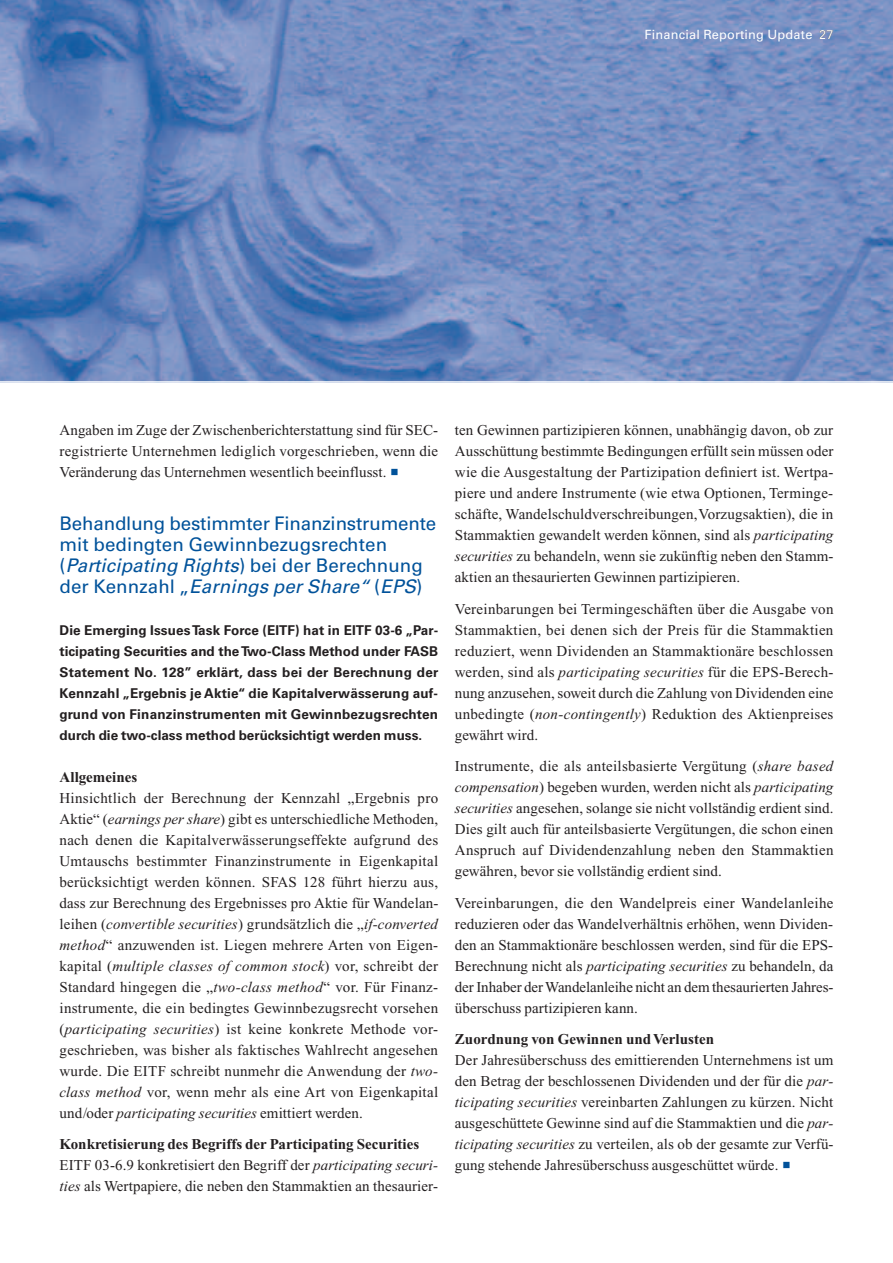
<style>
.page{position:relative;width:893px;height:1263px;background:#fff}
.page>*{position:absolute;margin:0;border:0;box-sizing:border-box;transform-origin:0 0}
.t1{font:18.75px/21px "Univers";letter-spacing:-.01em;color:#01529a}
.t2{font:15px/21px "Times";letter-spacing:.005em;color:#231f20;text-align:justify}
.t3{font:700 15px "Times";letter-spacing:.005em;color:#231f20}
.t4{font:700 13.5px/21px "Univers";color:#231f20;text-align:justify}
.t5{font:12.75px "Univers";letter-spacing:.015em;color:#fff}
.s1{font-style:italic}
.s2{font-weight:700}
</style>
<div class="page">
<img style="left:0;top:0;width:893px;height:381px">
<p class="t5" style="left:644px;top:30px;width:191px">Financial Reporting Update 27</p>
<p class="t2" style="left:60px;top:421px;width:380px">Angaben im Zuge der Zwischenberichterstattung sind für SEC&shy;registrierte Unternehmen lediglich vorgeschrieben, wenn die Veränderung das Unternehmen wesentlich beeinflusst.</p>
<p class="t1" style="left:60px;top:514px;width:378px">Behandlung bestimmter Finanzinstrumente mit bedingten Gewinnbezugsrechten (<span class="s1">Participating Rights</span>) bei der Berechnung der Kennzahl „<span class="s1">Earnings per Share“</span> (<span class="s1">EPS</span>)</p>
<p class="t4" style="left:60px;top:621px;width:380px">Die Emerging Issues Task Force (EITF) hat in EITF 03-6 „Par&shy;ticipating Securities and the Two-Class Method under FASB Statement No. 128” erklärt, dass bei der Berechnung der Kennzahl „Ergebnis je Aktie“ die Kapitalverwässerung auf&shy;grund von Finanzinstrumenten mit Gewinnbezugsrechten durch die two-class method berücksichtigt werden muss.</p>
<p class="t3" style="left:60px;top:772px;width:79px">Allgemeines</p>
<p class="t2" style="left:60px;top:789px;width:380px">Hinsichtlich der Berechnung der Kennzahl „Ergebnis pro Aktie“ (<span class="s1">earnings per share</span>) gibt es unterschiedliche Methoden, nach denen die Kapitalverwässerungseffekte aufgrund des Umtauschs bestimmter Finanzinstrumente in Eigenkapital berücksichtigt werden können. SFAS 128 führt hierzu aus, dass zur Berechnung des Ergebnisses pro Aktie für Wandelan&shy;leihen (<span class="s1">convertible securities</span>) grundsätzlich die „<span class="s1">if-converted method</span>“ anzuwenden ist. Liegen mehrere Arten von Eigen&shy;kapital (<span class="s1">multiple classes of common stock</span>) vor, schreibt der Standard hingegen die „<span class="s1">two-class method</span>“ vor. Für Finanz&shy;instrumente, die ein bedingtes Gewinnbezugsrecht vorsehen (<span class="s1">participating securities</span>) ist keine konkrete Methode vor&shy;geschrieben, was bisher als faktisches Wahlrecht angesehen wurde. Die EITF schreibt nunmehr die Anwendung der <span class="s1">two&shy;class method</span> vor, wenn mehr als eine Art von Eigenkapital und/oder <span class="s1">participating securities</span> emittiert werden.</p>
<p class="t2" style="left:60px;top:1135px;width:380px;text-align:left"><span class="s2">Konkretisierung des Begriffs der Participating Securities<br></span>EITF 03-6.9 konkretisiert den Begriff der <span class="s1">participating securi&shy;ties</span> als Wertpapiere, die neben den Stammaktien an thesaurier-</p>
<p class="t2" style="left:455px;top:421px;width:380px">ten Gewinnen partizipieren können, unabhängig davon, ob zur Ausschüttung bestimmte Bedingungen erfüllt sein müssen oder wie die Ausgestaltung der Partizipation definiert ist. Wertpa&shy;piere und andere Instrumente (wie etwa Optionen, Terminge&shy;schäfte, Wandelschuldverschreibungen,Vorzugsaktien), die in Stammaktien gewandelt werden können, sind als <span class="s1">participating securities</span> zu behandeln, wenn sie zukünftig neben den Stamm&shy;aktien an thesaurierten Gewinnen partizipieren.</p>
<p class="t2" style="left:455px;top:600px;width:380px">Vereinbarungen bei Termingeschäften über die Ausgabe von Stammaktien, bei denen sich der Preis für die Stammaktien reduziert, wenn Dividenden an Stammaktionäre beschlossen werden, sind als <span class="s1">participating securities</span> für die EPS-Berech&shy;nung anzusehen, soweit durch die Zahlung von Dividenden eine unbedingte (<span class="s1">non-contingently</span>) Reduktion des Aktienpreises gewährt wird.</p>
<p class="t2" style="left:455px;top:757px;width:380px">Instrumente, die als anteilsbasierte Vergütung (<span class="s1">share based compensation</span>) begeben wurden, werden nicht als <span class="s1">participating securities</span> angesehen, solange sie nicht vollständig erdient sind.<br>Dies gilt auch für anteilsbasierte Vergütungen, die schon einen Anspruch auf Dividendenzahlung neben den Stammaktien gewähren, bevor sie vollständig erdient sind.</p>
<p class="t2" style="left:455px;top:894px;width:380px">Vereinbarungen, die den Wandelpreis einer Wandelanleihe reduzieren oder das Wandelverhältnis erhöhen, wenn Dividen&shy;den an Stammaktionäre beschlossen werden, sind für die EPS-Berechnung nicht als <span class="s1">participating securities</span> zu behandeln, da der Inhaber der Wandelanleihe nicht an dem thesaurierten Jahres&shy;überschuss partizipieren kann.</p>
<p class="t3" style="left:455px;top:1034px;width:261px">Zuordnung von Gewinnen und Verlusten</p>
<p class="t2" style="left:455px;top:1051px;width:380px">Der Jahresüberschuss des emittierenden Unternehmens ist um den Betrag der beschlossenen Dividenden und der für die <span class="s1">par&shy;ticipating securities</span> vereinbarten Zahlungen zu kürzen. Nicht ausgeschüttete Gewinne sind auf die Stammaktien und die <span class="s1">par&shy;ticipating securities</span> zu verteilen, als ob der gesamte zur Verfü&shy;gung stehende Jahresüberschuss ausgeschüttet würde.</p>
</div>
